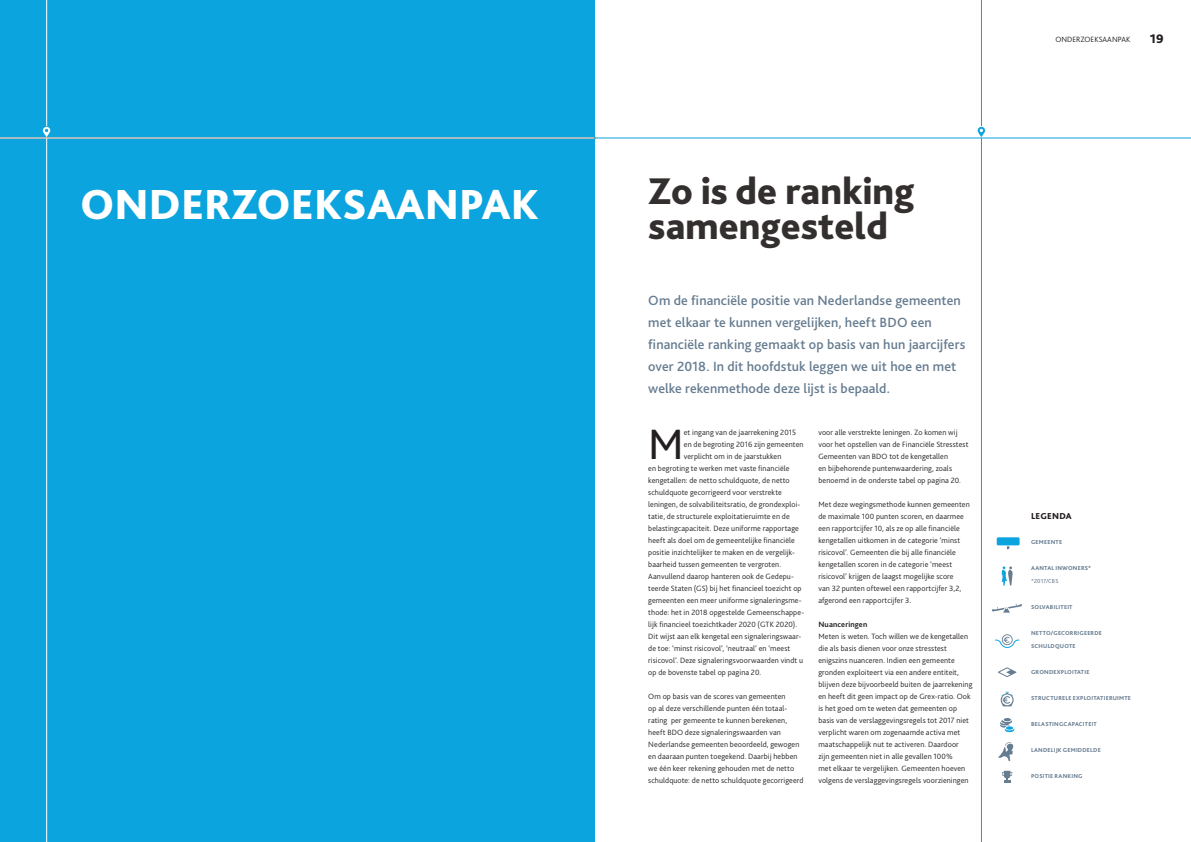
<style>
.page{position:relative;width:1191px;height:842px;background:#fff}
.page>*{position:absolute;margin:0;border:0;box-sizing:border-box;transform-origin:0 0}
.t1{font:44.4px "Bliss 2";color:#231f20}
.t2{font:800 44px "Bliss 2";color:#fff}
.t3{font:800 38.9px/35px "Bliss 2";color:#342f2f}
.t4{font:500 14px/22px "Bliss 2";letter-spacing:.005em;color:#667c90}
.t5{font:800 13px "Bliss 2";color:#231f20}
.t6{font:800 9px "Bliss 2";letter-spacing:.03em;color:#231f20}
.t7{font:300 8px/12px "Bliss 2";letter-spacing:.01em;color:#231f20}
.t8{font:700 8px "Bliss 2";letter-spacing:.02em;color:#231f20}
.t9{font:800 6px/13px "Bliss 2";letter-spacing:.035em;color:#667c90}
.t10{font:6px "Bliss 2";letter-spacing:.02em;color:#667c90}
</style>
<div class="page">
<hr style="left:981px;top:138px;width:1px;height:704px;background:#0ca4de">
<hr style="left:981px;top:0;width:1px;height:126px;background:#0ca4de">
<hr style="left:595px;top:138px;width:596px;height:1px;background:#0ca4de">
<div style="left:0;top:0;width:595px;height:842px;background:#0ca4de"></div>
<hr style="left:46px;top:0;width:1px;height:126px;background:#fff">
<svg style="left:977px;top:126px;width:8px;height:11px"></svg>
<svg style="left:43px;top:126px;width:8px;height:11px"></svg>
<svg style="left:1001px;top:566px;width:11px;height:19px"></svg>
<div style="left:996px;top:537px;width:23px;height:8px;background:#0ca4de"></div>
<svg style="left:997px;top:667px;width:19px;height:10px"></svg>
<svg style="left:1000px;top:718px;width:14px;height:14px"></svg>
<svg style="left:1000px;top:692px;width:13px;height:14px"></svg>
<svg style="left:995px;top:634px;width:25px;height:14px"></svg>
<svg style="left:998px;top:742px;width:15px;height:19px"></svg>
<svg style="left:991px;top:604px;width:31px;height:9px"></svg>
<svg style="left:1002px;top:771px;width:10px;height:12px"></svg>
<hr style="left:0;top:138px;width:595px;height:1px;background:#231f20">
<hr style="left:0;top:138px;width:594px;height:1px;background:#fff">
<hr style="left:46px;top:138px;width:1px;height:704px;background:#fff">
<h2 class="t2" style="left:80px;top:177px;width:460px">ONDERZOEKSAANPAK</h2>
<h3 class="t3" style="left:648px;top:173px;width:268px">Zo is de ranking samengesteld</h3>
<p class="t4" style="left:648px;top:289px;width:318px">Om de financiële positie van Nederlandse gemeenten met elkaar te kunnen vergelijken, heeft BDO een financiële ranking gemaakt op basis van hun jaarcijfers over 2018. In dit hoofdstuk leggen we uit hoe en met welke rekenmethode deze lijst is bepaald.</p>
<h1 class="t1" style="left:648px;top:417px;width:37px">M</h1>
<p class="t7" style="left:684px;top:426px;width:114px">et ingang van de jaarrekening 2015</p>
<p class="t7" style="left:684px;top:438px;width:121px">en de begroting 2016 zijn gemeenten</p>
<p class="t7" style="left:684px;top:450px;width:99px">verplicht om in de jaarstukken</p>
<p class="t7" style="left:648px;top:462px;width:143px">en begroting te werken met vaste financiële</p>
<p class="t7" style="left:648px;top:474px;width:143px">kengetallen: de netto schuldquote, de netto</p>
<p class="t7" style="left:648px;top:486px;width:135px">schuldquote gecorrigeerd voor verstrekte</p>
<p class="t7" style="left:648px;top:498px;width:154px">leningen, de solvabiliteitsratio, de grondexploi-</p>
<p class="t7" style="left:648px;top:510px;width:143px">tatie, de structurele exploitatieruimte en de</p>
<p class="t7" style="left:648px;top:522px;width:152px">belastingcapaciteit. Deze uniforme rapportage</p>
<p class="t7" style="left:648px;top:534px;width:148px">heeft als doel om de gemeentelijke financiële</p>
<p class="t7" style="left:648px;top:546px;width:148px">positie inzichtelijker te maken en de vergelijk-</p>
<p class="t7" style="left:648px;top:558px;width:134px">baarheid tussen gemeenten te vergroten.</p>
<p class="t7" style="left:648px;top:570px;width:147px">Aanvullend daarop hanteren ook de Gedepu-</p>
<p class="t7" style="left:648px;top:582px;width:155px">teerde Staten (GS) bij het financieel toezicht op</p>
<p class="t7" style="left:648px;top:594px;width:155px">gemeenten een meer uniforme signaleringsme-</p>
<p class="t7" style="left:648px;top:606px;width:157px">thode: het in 2018 opgestelde Gemeenschappe-</p>
<p class="t7" style="left:648px;top:618px;width:150px">lijk financieel toezichtkader 2020 (GTK 2020).</p>
<p class="t7" style="left:648px;top:630px;width:154px">Dit wijst aan elk kengetal een signaleringswaar-</p>
<p class="t7" style="left:648px;top:642px;width:144px">de toe: ‘minst risicovol’, ‘neutraal’ en ‘meest</p>
<p class="t7" style="left:648px;top:654px;width:156px">risicovol’. Deze signaleringsvoorwaarden vindt u</p>
<p class="t7" style="left:648px;top:666px;width:114px">op de bovenste tabel op pagina 20.</p>
<p class="t7" style="left:648px;top:690px;width:157px">Om op basis van de scores van gemeenten<br>op al deze verschillende punten één totaal&shy;rating per gemeente te kunnen berekenen, heeft BDO deze signaleringswaarden van Nederlandse gemeenten beoordeeld, gewogen en daaraan punten toegekend. Daarbij hebben we één keer rekening gehouden met de netto schuldquote: de netto schuldquote gecorrigeerd</p>
<p class="t7" style="left:818px;top:426px;width:152px">voor alle verstrekte leningen. Zo komen wij voor het opstellen van de Financiële Stresstest Gemeenten van BDO tot de kengetallen<br>en bijbehorende puntenwaardering, zoals benoemd in de onderste tabel op pagina 20.</p>
<p class="t7" style="left:818px;top:498px;width:153px">Met deze wegingsmethode kunnen gemeenten de maximale 100 punten scoren, en daarmee een rapportcijfer 10, als ze op alle financiële kengetallen uitkomen in de categorie ‘minst risicovol’. Gemeenten die bij alle financiële kengetallen scoren in de categorie ‘meest risicovol’ krijgen de laagst mogelijke score<br>van 32 punten oftewel een rapportcijfer 3,2, afgerond een rapportcijfer 3.</p>
<p class="t8" style="left:818px;top:620px;width:50px">Nuanceringen</p>
<p class="t7" style="left:818px;top:630px;width:156px">Meten is weten. Toch willen we de kengetallen die als basis dienen voor onze stresstest enigszins nuanceren. Indien een gemeente gronden exploiteert via een andere entiteit, blijven deze bijvoorbeeld buiten de jaarrekening en heeft dit geen impact op de Grex-ratio. Ook is het goed om te weten dat gemeenten op basis van de verslaggevingsregels tot 2017 niet verplicht waren om zogenaamde activa met maatschappelijk nut te activeren. Daardoor<br>zijn gemeenten niet in alle gevallen 100%<br>met elkaar te vergelijken. Gemeenten hoeven volgens de verslaggevingsregels voorzieningen</p>
<p class="t7" style="left:1055px;top:33px;width:76px">ONDERZOEKSAANPAK</p>
<h3 class="t5" style="left:1150px;top:31px;width:15px">19</h3>
<p class="t6" style="left:1031px;top:511px;width:42px">LEGENDA</p>
<p class="t9" style="left:1031px;top:536px;width:33px">GEMEENTE</p>
<p class="t9" style="left:1031px;top:562px;width:62px">AANTAL INWONERS*</p>
<p class="t10" style="left:1031px;top:578px;width:29px">*2017/CBS</p>
<p class="t9" style="left:1031px;top:601px;width:43px">SOLVABILITEIT</p>
<p class="t9" style="left:1031px;top:627px;width:72px">NETTO/GECORRIGEERDE<br>SCHULDQUOTE</p>
<p class="t9" style="left:1031px;top:666px;width:60px">GRONDEXPLOITATIE</p>
<p class="t9" style="left:1031px;top:692px;width:101px">STRUCTURELE EXPLOITATIERUIMTE</p>
<p class="t9" style="left:1031px;top:718px;width:67px">BELASTINGCAPACITEIT</p>
<p class="t9" style="left:1031px;top:744px;width:71px">LANDELIJK GEMIDDELDE</p>
<p class="t9" style="left:1031px;top:770px;width:53px">POSITIE RANKING</p>
</div>
